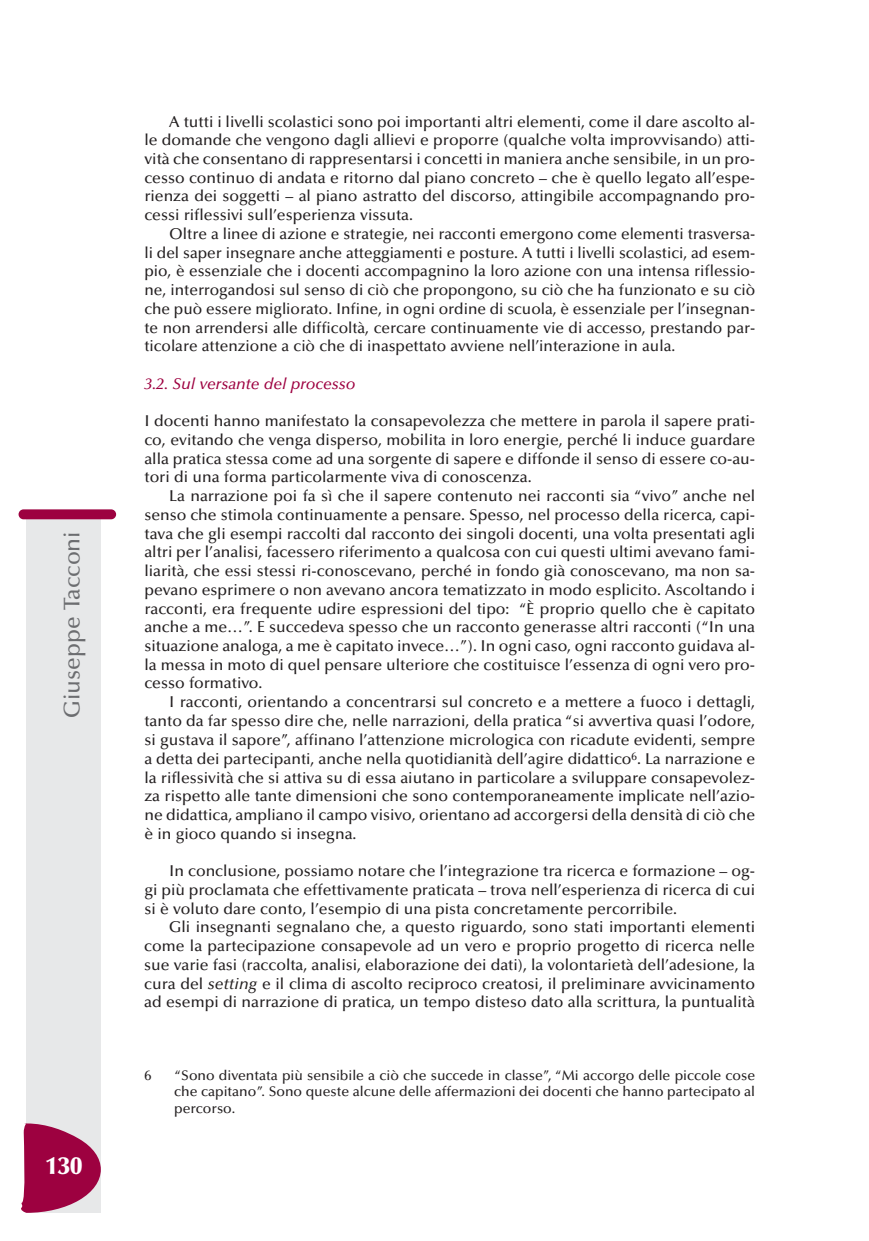
<style>
.page{position:relative;width:869px;height:1241px;background:#fff}
.page>*{position:absolute;margin:0;border:0;box-sizing:border-box;transform-origin:0 0}
.t1{font:900 24.5px "Optima";color:#fff}
.t2{font:500 22.75px "Optima";color:#6c6d70}
.t3{font:500 15.75px/18.7px "Optima";color:#231f20;text-align:justify}
.t4{font:italic 500 15.75px "Optima";color:#9d0140}
.t5{font:500 14px/17px "Optima";color:#231f20;text-align:justify}
.s1{font-style:italic}
</style>
<div class="page">
<div style="left:27px;top:517px;width:74px;height:695px;background:#e7e8e9"></div>
<div style="left:19px;top:509px;width:97px;height:10px;background:#9d0140;border-radius:5px"></div>
<svg style="left:21px;top:1122px;width:80px;height:90px"></svg>
<h2 class="t2" style="left:63px;top:717px;width:188px;rotate:-90deg">Giuseppe Tacconi</h2>
<h1 class="t1" style="left:45px;top:1155px;width:38px">130</h1>
<p class="t3" style="left:144px;top:113px;width:612px;text-indent:25px">A tutti i livelli scolastici sono poi importanti altri elementi, come il dare ascolto al&shy;le domande che vengono dagli allievi e proporre (qualche volta improvvisando) atti&shy;vità che consentano di rappresentarsi i concetti in maniera anche sensibile, in un pro&shy;cesso continuo di andata e ritorno dal piano concreto – che è quello legato all’espe&shy;rienza dei soggetti – al piano astratto del discorso, attingibile accompagnando pro&shy;cessi riflessivi sull’esperienza vissuta.</p>
<p class="t3" style="left:144px;top:226px;width:612px;text-indent:25px">Oltre a linee di azione e strategie, nei racconti emergono come elementi trasversa&shy;li del saper insegnare anche atteggiamenti e posture. A tutti i livelli scolastici, ad esem&shy;pio, è essenziale che i docenti accompagnino la loro azione con una intensa riflessio&shy;ne, interrogandosi sul senso di ciò che propongono, su ciò che ha funzionato e su ciò che può essere migliorato. Infine, in ogni ordine di scuola, è essenziale per l’insegnan&shy;te non arrendersi alle difficoltà, cercare continuamente vie di accesso, prestando par&shy;ticolare attenzione a ciò che di inaspettato avviene nell’interazione in aula.</p>
<p class="t4" style="left:144px;top:377px;width:212px">3.2. Sul versante del processo</p>
<p class="t3" style="left:144px;top:413px;width:612px">I docenti hanno manifestato la consapevolezza che mettere in parola il sapere prati&shy;co, evitando che venga disperso, mobilita in loro energie, perché li induce guardare alla pratica stessa come ad una sorgente di sapere e diffonde il senso di essere co-au&shy;tori di una forma particolarmente viva di conoscenza.</p>
<p class="t3" style="left:144px;top:488px;width:612px;text-indent:25px">La narrazione poi fa sì che il sapere contenuto nei racconti sia “vivo” anche nel senso che stimola continuamente a pensare. Spesso, nel processo della ricerca, capi&shy;tava che gli esempi raccolti dal racconto dei singoli docenti, una volta presentati agli altri per l’analisi, facessero riferimento a qualcosa con cui questi ultimi avevano fami&shy;liarità, che essi stessi ri-conoscevano, perché in fondo già conoscevano, ma non sa&shy;pevano esprimere o non avevano ancora tematizzato in modo esplicito. Ascoltando i racconti, era frequente udire espressioni del tipo: “È proprio quello che è capitato anche a me…”. E succedeva spesso che un racconto generasse altri racconti (“In una situazione analoga, a me è capitato invece…”). In ogni caso, ogni racconto guidava al&shy;la messa in moto di quel pensare ulteriore che costituisce l’essenza di ogni vero pro&shy;cesso formativo.</p>
<p class="t3" style="left:144px;top:694px;width:612px;text-indent:25px">I racconti, orientando a concentrarsi sul concreto e a mettere a fuoco i dettagli, tanto da far spesso dire che, nelle narrazioni, della pratica “si avvertiva quasi l’odore, si gustava il sapore”, affinano l’attenzione micrologica con ricadute evidenti, sempre a detta dei partecipanti, anche nella quotidianità dell’agire didattico<sup>6</sup>. La narrazione e la riflessività che si attiva su di essa aiutano in particolare a sviluppare consapevolez&shy;za rispetto alle tante dimensioni che sono contemporaneamente implicate nell’azio&shy;ne didattica, ampliano il campo visivo, orientano ad accorgersi della densità di ciò che è in gioco quando si insegna.</p>
<p class="t3" style="left:144px;top:862px;width:612px;text-indent:25px">In conclusione, possiamo notare che l’integrazione tra ricerca e formazione – og&shy;gi più proclamata che effettivamente praticata – trova nell’esperienza di ricerca di cui si è voluto dare conto, l’esempio di una pista concretamente percorribile.</p>
<p class="t3" style="left:144px;top:919px;width:612px;text-indent:25px">Gli insegnanti segnalano che, a questo riguardo, sono stati importanti elementi come la partecipazione consapevole ad un vero e proprio progetto di ricerca nelle sue varie fasi (raccolta, analisi, elaborazione dei dati), la volontarietà dell’adesione, la cura del <span class="s1">setting</span> e il clima di ascolto reciproco creatosi, il preliminare avvicinamento ad esempi di narrazione di pratica, un tempo disteso dato alla scrittura, la puntualità</p>
<p class="t5" style="left:144px;top:1067px;width:8px">6</p>
<p class="t5" style="left:174px;top:1067px;width:582px">“Sono diventata più sensibile a ciò che succede in classe”, “Mi accorgo delle piccole cose che capitano”. Sono queste alcune delle affermazioni dei docenti che hanno partecipato al percorso.</p>
</div>
